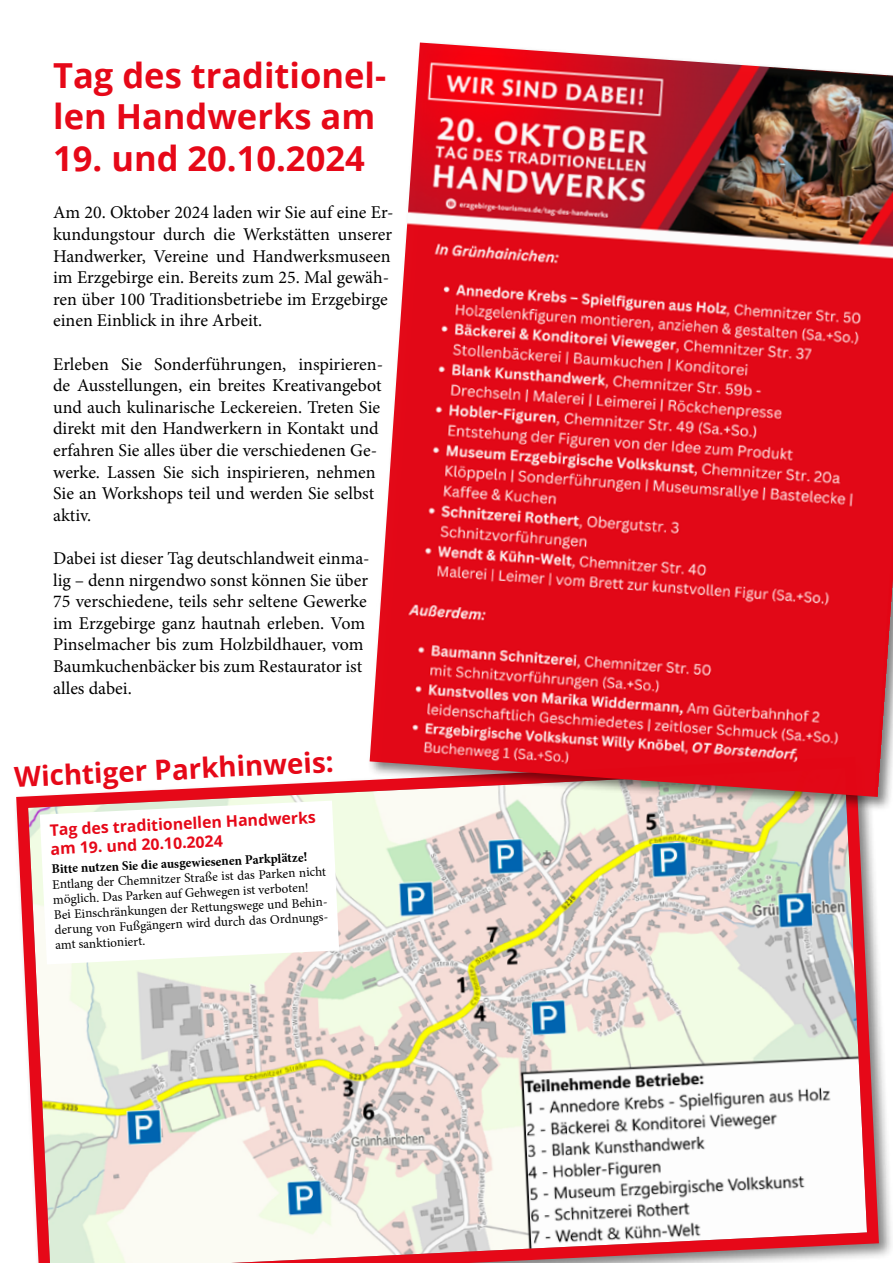
<style>
.page{position:relative;width:893px;height:1263px;background:#fff}
.page>*{position:absolute;margin:0;border:0;box-sizing:border-box;transform-origin:0 0}
.t1{font:700 34.5px/41.4px "Open Sans";color:#e60818}
.t2{font:700 27.75px "Open Sans";color:#e60818}
.t3{font:18px/21.6px "Minion Pro";color:#000}
.t4{font:700 15.9px/18.9px "Open Sans";color:#e60818}
.t5{font:13.2px/15.1px "Minion Pro";color:#000}
.t6{font:700 13.2px "Minion Pro";color:#000}
</style>
<div class="page">
<svg style="left:16px;top:780px;width:869px;height:483px"></svg>
<svg style="left:40px;top:801px;width:299px;height:163px"></svg>
<div style="left:367px;top:40px;width:526px;height:772px;background:#000;opacity:.5"></div>
<img style="left:370px;top:43px;width:523px;height:754px">
<h1 class="t1" style="left:53px;top:54px;width:334px">Tag des traditionel&shy;len Handwerks am</h1>
<h1 class="t1" style="left:53px;top:137px;width:313px">19. und 20.10.2024</h1>
<p class="t3" style="left:53px;top:202px;width:342px">Am 20. Oktober 2024 laden wir Sie auf eine Er&shy;kundungstour durch die Werkstätten unserer Handwerker, Vereine und Handwerksmuseen im Erzgebirge ein. Bereits zum 25. Mal gewäh&shy;ren über 100 Traditionsbetriebe im Erzgebirge einen Einblick in ihre Arbeit.</p>
<p class="t3" style="left:53px;top:353px;width:331px">Erleben Sie Sonderführungen, inspirieren&shy;de Ausstellungen, ein breites Kreativangebot und auch kulinarische Leckereien. Treten Sie direkt mit den Handwerkern in Kontakt und erfahren Sie alles über die verschiedenen Ge&shy;werke. Lassen Sie sich inspirieren, nehmen Sie an Workshops teil und werden Sie selbst aktiv.</p>
<p class="t3" style="left:53px;top:547px;width:318px">Dabei ist dieser Tag deutschlandweit einma&shy;lig – denn nirgendwo sonst können Sie über 75 verschiedene, teils sehr seltene Gewerke im Erzgebirge ganz hautnah erleben. Vom Pinselmacher bis zum Holzbildhauer, vom Baumkuchenbäcker bis zum Restaurator ist alles dabei.</p>
<h2 class="t2" style="left:13px;top:758px;width:321px;rotate:-3deg">Wichtiger Parkhinweis:</h2>
<p class="t4" style="left:49px;top:820px;width:268px;rotate:-3deg">Tag des traditionellen Handwerks am 19. und 20.10.2024</p>
<p class="t6" style="left:51px;top:860px;width:258px;rotate:-3deg">Bitte nutzen Sie die ausgewiesenen Parkplätze!</p>
<p class="t5" style="left:52px;top:877px;width:278px;rotate:-3deg">Entlang der Chemnitzer Straße ist das Parken nicht möglich. Das Parken auf Gehwegen ist verboten!<br>Bei Einschränkungen der Rettungswege und Behin&shy;derung von Fußgängern wird durch das Ordnungs&shy;amt sanktioniert.</p>
</div>
